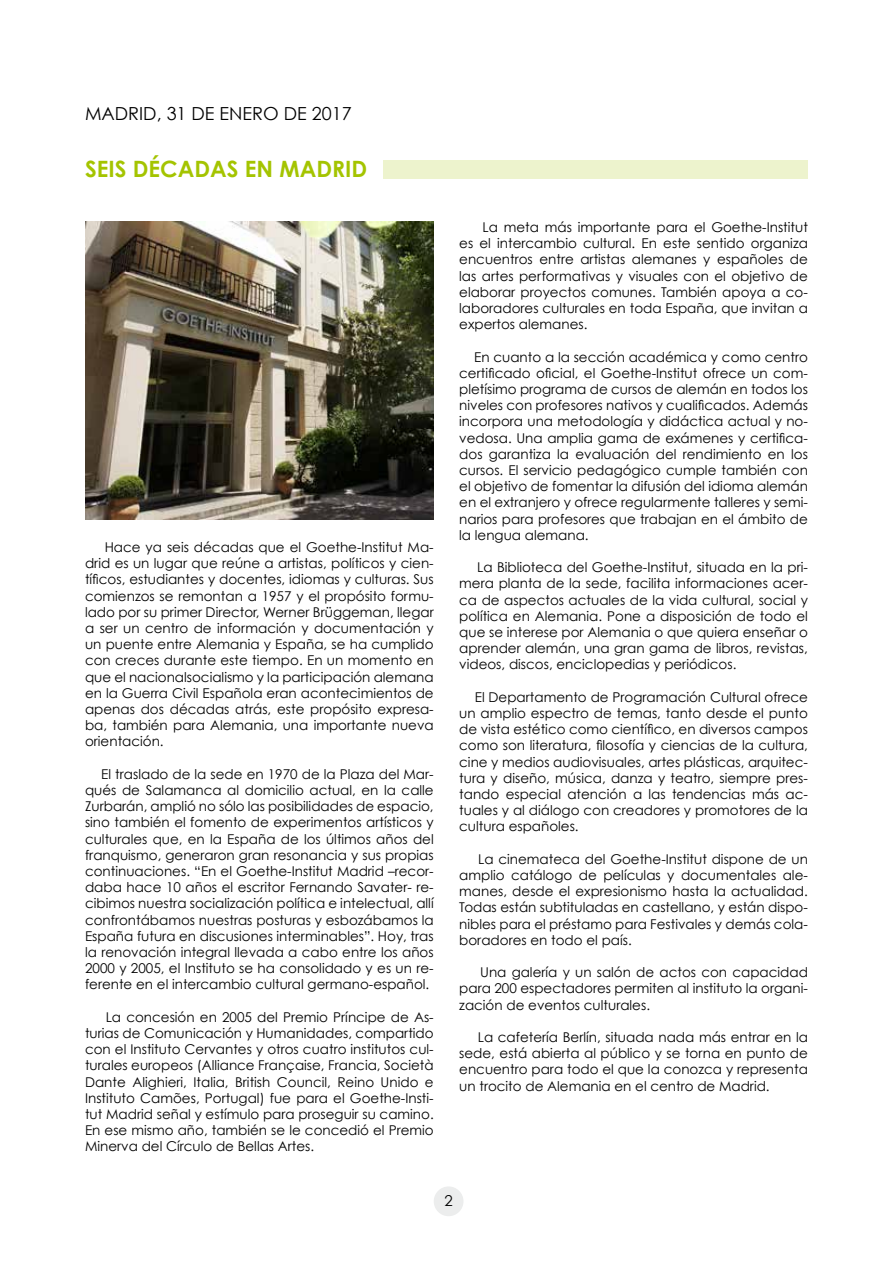
<style>
.page{position:relative;width:893px;height:1263px;background:#fff}
.page>*{position:absolute;margin:0;border:0;box-sizing:border-box;transform-origin:0 0}
.t1{font:700 22.5px "Century Gothic";color:#a4c400}
.t2{font:18px "Century Gothic";color:#000}
.t3{font:15px "Century Gothic";color:#000}
.t4{font:13.5px/16.2px "Century Gothic";color:#000;text-align:justify}
</style>
<div class="page">
<img style="left:85px;top:222px;width:349px;height:297px">
<div style="left:383px;top:160px;width:425px;height:19px;background:#edf3cd"></div>
<div style="left:434px;top:1187px;width:29px;height:28px;background:#eceded;border-radius:50%"></div>
<div style="left:434px;top:1186px;width:29px;height:30px;border:2px solid #eceded;border-radius:50%"></div>
<h2 class="t2" style="left:85px;top:102px;width:268px">MADRID, 31 DE ENERO DE 2017</h2>
<h1 class="t1" style="left:85px;top:155px;width:284px">SEIS DÉCADAS EN MADRID</h1>
<p class="t4" style="left:85px;top:539px;width:350px;text-indent:20px">Hace ya seis décadas que el Goethe-Institut Ma&shy;drid es un lugar que reúne a artistas, políticos y cien&shy;tíficos, estudiantes y docentes, idiomas y culturas. Sus comienzos se remontan a 1957 y el propósito formu&shy;lado por su primer Director, Werner Brüggeman, llegar a ser un centro de información y documentación y un puente entre Alemania y España, se ha cumplido con creces durante este tiempo. En un momento en que el nacionalsocialismo y la participación alemana en la Guerra Civil Española eran acontecimientos de apenas dos décadas atrás, este propósito expresa&shy;ba, también para Alemania, una importante nueva orientación.</p>
<p class="t4" style="left:85px;top:766px;width:350px;text-indent:16px">El traslado de la sede en 1970 de la Plaza del Mar&shy;qués de Salamanca al domicilio actual, en la calle Zurbarán, amplió no sólo las posibilidades de espacio, sino también el fomento de experimentos artísticos y culturales que, en la España de los últimos años del franquismo, generaron gran resonancia y sus propias continuaciones. “En el Goethe-Institut Madrid –recor&shy;daba hace 10 años el escritor Fernando Savater- re&shy;cibimos nuestra socialización política e intelectual, allí confrontábamos nuestras posturas y esbozábamos la España futura en discusiones interminables”. Hoy, tras la renovación integral llevada a cabo entre los años 2000 y 2005, el Instituto se ha consolidado y es un re&shy;ferente en el intercambio cultural germano-español.</p>
<p class="t4" style="left:85px;top:1009px;width:350px;text-indent:21px">La concesión en 2005 del Premio Príncipe de As&shy;turias de Comunicación y Humanidades, compartido con el Instituto Cervantes y otros cuatro institutos cul&shy;turales europeos (Alliance Française, Francia, Società Dante Alighieri, Italia, British Council, Reino Unido e Instituto Camões, Portugal) fue para el Goethe-Insti&shy;tut Madrid señal y estímulo para proseguir su camino.<br>En ese mismo año, también se le concedió el Premio Minerva del Círculo de Bellas Artes.</p>
<p class="t4" style="left:459px;top:219px;width:350px;text-indent:23px">La meta más importante para el Goethe-Institut es el intercambio cultural. En este sentido organiza encuentros entre artistas alemanes y españoles de las artes performativas y visuales con el objetivo de elaborar proyectos comunes. También apoya a co&shy;laboradores culturales en toda España, que invitan a expertos alemanes.</p>
<p class="t4" style="left:459px;top:348px;width:350px;text-indent:15px">En cuanto a la sección académica y como centro certificado oficial, el Goethe-Institut ofrece un com&shy;pletísimo programa de cursos de alemán en todos los niveles con profesores nativos y cualificados. Además incorpora una metodología y didáctica actual y no&shy;vedosa. Una amplia gama de exámenes y certifica&shy;dos garantiza la evaluación del rendimiento en los cursos. El servicio pedagógico cumple también con el objetivo de fomentar la difusión del idioma alemán en el extranjero y ofrece regularmente talleres y semi&shy;narios para profesores que trabajan en el ámbito de la lengua alemana.</p>
<p class="t4" style="left:459px;top:559px;width:350px;text-indent:18px">La Biblioteca del Goethe-Institut, situada en la pri&shy;mera planta de la sede, facilita informaciones acer&shy;ca de aspectos actuales de la vida cultural, social y política en Alemania. Pone a disposición de todo el que se interese por Alemania o que quiera enseñar o aprender alemán, una gran gama de libros, revistas, videos, discos, enciclopedias y periódicos.</p>
<p class="t4" style="left:459px;top:689px;width:350px;text-indent:16px">El Departamento de Programación Cultural ofrece un amplio espectro de temas, tanto desde el punto de vista estético como científico, en diversos campos como son literatura, filosofía y ciencias de la cultura, cine y medios audiovisuales, artes plásticas, arquitec&shy;tura y diseño, música, danza y teatro, siempre pres&shy;tando especial atención a las tendencias más ac&shy;tuales y al diálogo con creadores y promotores de la cultura españoles.</p>
<p class="t4" style="left:459px;top:851px;width:350px;text-indent:19px">La cinemateca del Goethe-Institut dispone de un amplio catálogo de películas y documentales ale&shy;manes, desde el expresionismo hasta la actualidad.<br>Todas están subtituladas en castellano, y están dispo&shy;nibles para el préstamo para Festivales y demás cola&shy;boradores en todo el país.</p>
<p class="t4" style="left:459px;top:964px;width:350px;text-indent:21px">Una galería y un salón de actos con capacidad para 200 espectadores permiten al instituto la organi&shy;zación de eventos culturales.</p>
<p class="t4" style="left:459px;top:1029px;width:350px;text-indent:19px">La cafetería Berlín, situada nada más entrar en la sede, está abierta al público y se torna en punto de encuentro para todo el que la conozca y representa un trocito de Alemania en el centro de Madrid.</p>
<p class="t3" style="left:444px;top:1191px;width:10px">2</p>
</div>
